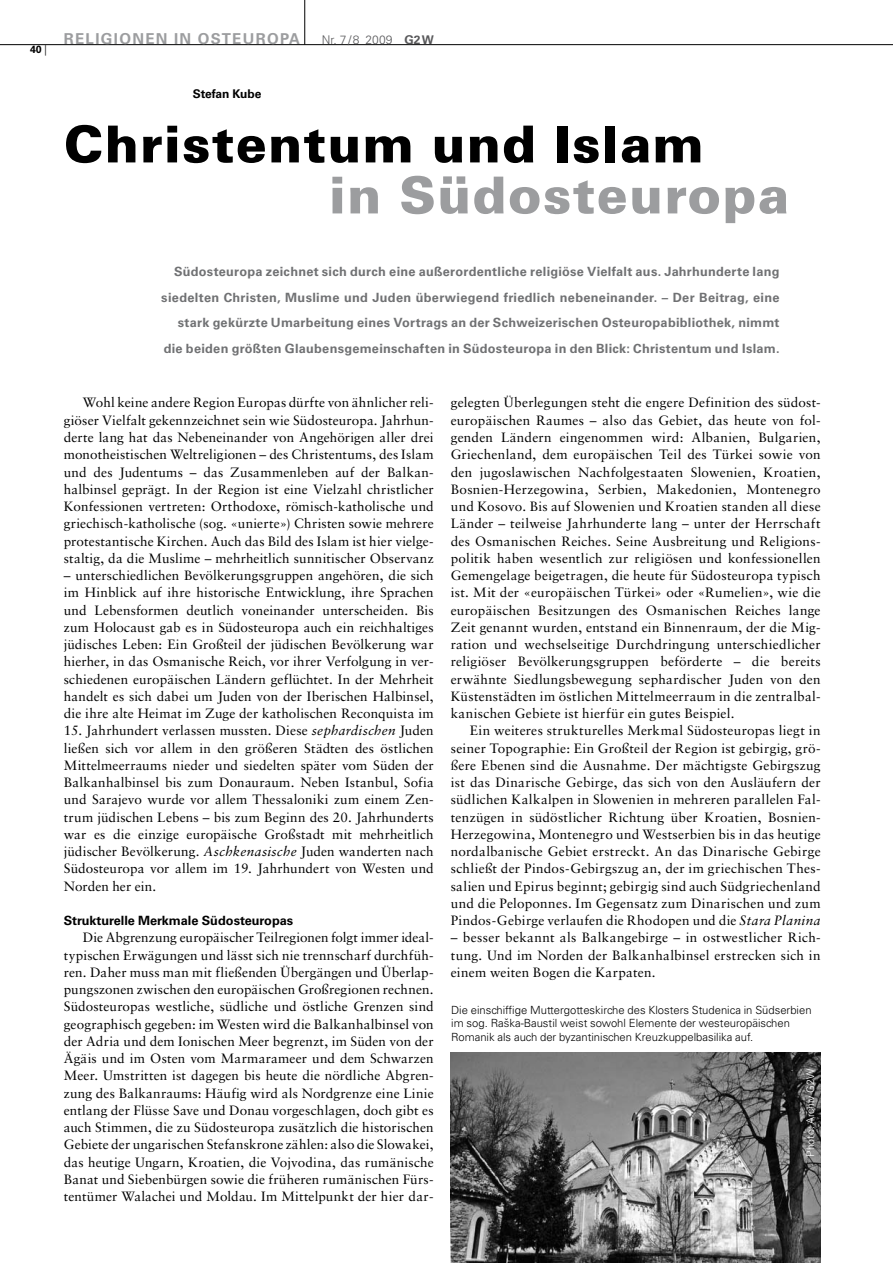
<style>
.page{position:relative;width:893px;height:1263px;background:#fff}
.page>*{position:absolute;margin:0;border:0;box-sizing:border-box;transform-origin:0 0}
.t1{font:900 51px "Univers LT";letter-spacing:.025em;color:#000}
.t2{font:900 51px "Univers LT";letter-spacing:.025em;color:#9c9d9f}
.t3{font:700 15px "Univers LT";letter-spacing:.09em;color:#9c9d9f}
.t4{font:13.5px/17.2px "Sabon LT";letter-spacing:.015em;color:#000;text-align:justify}
.t5{font:700 12.75px/25.5px "Univers LT";letter-spacing:.02em;color:#707173;text-align:right}
.t6{font:700 12.75px "Univers LT";color:#000}
.t7{font:300 12px "Univers LT";color:#58585a}
.t8{font:700 12px "Univers CE";color:#000}
.t9{font:300 11.25px/13.5px "Univers CE";color:#000}
.t10{font:300 10.5px "Univers LT";color:#fff}
.t11{font:700 10.5px "Univers LT";color:#000}
.s1{font-weight:300}
.s2{font-weight:700}
.s3{font-style:italic}
</style>
<div class="page">
<hr style="left:0;top:44px;width:893px;height:1px;background:#000">
<hr style="left:304px;top:0;width:1px;height:45px;background:#000">
<img style="left:451px;top:1052px;width:370px;height:211px">
<p class="t11" style="left:30px;top:43px;width:18px">40 <span class="s1">|</span></p>
<p class="t3" style="left:64px;top:30px;width:81px">religionen</p>
<p class="t3" style="left:174px;top:30px;width:127px">in osteu ropa</p>
<p class="t7" style="left:322px;top:33px;width:113px">Nr. 7/8 2009 <span class="s2">G2 W</span></p>
<p class="t8" style="left:193px;top:87px;width:70px">Stefan Kube</p>
<h1 class="t1" style="left:64px;top:112px;width:641px">Christentum und Islam</h1>
<h1 class="t2" style="left:329px;top:163px;width:462px">in Südosteuropa</h1>
<p class="t5" style="left:161px;top:259px;width:620px">Südosteuropa zeichnet sich durch eine außerordentliche religiöse Vielfalt aus. Jahrhunderte lang siedelten Christen, Muslime und Juden überwiegend friedlich nebeneinander. – Der Beitrag, eine stark gekürzte Umarbeitung eines Vortrags an der Schweizerischen Osteuropabibliothek, nimmt die beiden größten Glaubensgemeinschaften in Südosteuropa in den Blick: Christentum und Islam.</p>
<p class="t4" style="left:64px;top:394px;width:371px;text-indent:19px">Wohl keine andere Region Europas dürfte von ähnlicher reli&shy;giöser Vielfalt gekennzeichnet sein wie Südosteuropa. Jahrhun&shy;derte lang hat das Nebeneinander von Angehörigen aller drei monotheistischen Weltreligionen – des Christentums, des Islam und des Judentums – das Zusammenleben auf der Balkan&shy;halbinsel geprägt. In der Region ist eine Vielzahl christlicher Konfessionen vertreten: Orthodoxe, römisch-katholische und griechisch-katholische (sog. «unierte») Christen sowie mehrere protestantische Kirchen. Auch das Bild des Islam ist hier vielge&shy;staltig, da die Muslime – mehrheitlich sunnitischer Observanz</p>
<p class="t4" style="left:64px;top:566px;width:371px">– unterschiedlichen Bevölkerungsgruppen angehören, die sich im Hinblick auf ihre historische Entwicklung, ihre Sprachen und Lebensformen deutlich voneinander unterscheiden. Bis zum Holocaust gab es in Südosteuropa auch ein reichhaltiges jüdisches Leben: Ein Großteil der jüdischen Bevölkerung war hierher, in das Osmanische Reich, vor ihrer Verfolgung in ver&shy;schiedenen europäischen Ländern geflüchtet. In der Mehrheit handelt es sich dabei um Juden von der Iberischen Halbinsel, die ihre alte Heimat im Zuge der katholischen Reconquista im</p>
<p class="t4" style="left:64px;top:722px;width:371px">15. Jahrhundert verlassen mussten. Diese <span class="s3">sephardischen</span> Juden ließen sich vor allem in den größeren Städten des östlichen Mittelmeerraums nieder und siedelten später vom Süden der Balkanhalbinsel bis zum Donauraum. Neben Istanbul, Sofia und Sarajevo wurde vor allem Thessaloniki zum einem Zen&shy;trum jüdischen Lebens – bis zum Beginn des 20. Jahrhunderts war es die einzige europäische Großstadt mit mehrheitlich jüdischer Bevölkerung. <span class="s3">Aschkenasische</span> Juden wanderten nach Südosteuropa vor allem im 19. Jahrhundert von Westen und Norden her ein.</p>
<p class="t6" style="left:64px;top:913px;width:231px">Strukturelle Merkmale Südosteuropas</p>
<p class="t4" style="left:64px;top:929px;width:371px;text-indent:19px">Die Abgrenzung europäischer Teilregionen folgt immer ideal&shy;typischen Erwägungen und lässt sich nie trennscharf durchfüh&shy;ren. Daher muss man mit fließenden Übergängen und Überlap&shy;pungszonen zwischen den europäischen Großregionen rechnen.<br>Südosteuropas westliche, südliche und östliche Grenzen sind geographisch gegeben: im Westen wird die Balkanhalbinsel von der Adria und dem Ionischen Meer begrenzt, im Süden von der Ägäis und im Osten vom Marmarameer und dem Schwarzen Meer. Umstritten ist dagegen bis heute die nördliche Abgren&shy;zung des Balkanraums: Häufig wird als Nordgrenze eine Linie entlang der Flüsse Save und Donau vorgeschlagen, doch gibt es auch Stimmen, die zu Südosteuropa zusätzlich die historischen Gebiete der ungarischen Stefanskrone zählen: also die Slowakei, das heutige Ungarn, Kroatien, die Vojvodina, das rumänische Banat und Siebenbürgen sowie die früheren rumänischen Fürs&shy;tentümer Walachei und Moldau. Im Mittelpunkt der hier dar-</p>
<p class="t4" style="left:451px;top:394px;width:371px">gelegten Überlegungen steht die engere Definition des südost&shy;europäischen Raumes – also das Gebiet, das heute von fol&shy;genden Ländern eingenommen wird: Albanien, Bulgarien, Griechenland, dem europäischen Teil des Türkei sowie von den jugoslawischen Nachfolgestaaten Slowenien, Kroatien, Bosnien-Herzegowina, Serbien, Makedonien, Montenegro und Kosovo. Bis auf Slowenien und Kroatien standen all diese Länder – teilweise Jahrhunderte lang – unter der Herrschaft des Osmanischen Reiches. Seine Ausbreitung und Religions&shy;politik haben wesentlich zur religiösen und konfessionellen Gemengelage beigetragen, die heute für Südosteuropa typisch ist. Mit der «europäischen Türkei» oder «Rumelien», wie die europäischen Besitzungen des Osmanischen Reiches lange Zeit genannt wurden, entstand ein Binnenraum, der die Mig&shy;ration und wechselseitige Durchdringung unterschiedlicher religiöser Bevölkerungsgruppen beförderte – die bereits erwähnte Siedlungsbewegung sephardischer Juden von den Küstenstädten im östlichen Mittelmeerraum in die zentralbal&shy;kanischen Gebiete ist hierfür ein gutes Beispiel.</p>
<p class="t4" style="left:451px;top:722px;width:371px;text-indent:19px">Ein weiteres strukturelles Merkmal Südosteuropas liegt in seiner Topographie: Ein Großteil der Region ist gebirgig, grö&shy;ßere Ebenen sind die Ausnahme. Der mächtigste Gebirgszug ist das Dinarische Gebirge, das sich von den Ausläufern der südlichen Kalkalpen in Slowenien in mehreren parallelen Fal&shy;tenzügen in südöstlicher Richtung über Kroatien, Bosnien-Herzegowina, Montenegro und Westserbien bis in das heutige nordalbanische Gebiet erstreckt. An das Dinarische Gebirge schließt der Pindos-Gebirgszug an, der im griechischen Thes&shy;salien und Epirus beginnt; gebirgig sind auch Südgriechenland und die Peloponnes. Im Gegensatz zum Dinarischen und zum Pindos-Gebirge verlaufen die Rhodopen und die <span class="s3">Stara Planina</span></p>
<p class="t4" style="left:451px;top:929px;width:371px">– besser bekannt als Balkangebirge – in ostwestlicher Rich&shy;tung. Und im Norden der Balkanhalbinsel erstrecken sich in einem weiten Bogen die Karpaten.</p>
<p class="t9" style="left:451px;top:1003px;width:362px">Die einschiffige Muttergotteskirche des Klosters Studenica in Südserbien im sog. Raška-Baustil weist sowohl Elemente der westeuropäischen<br>Romanik als auch der byzantinischen Kreuzkuppelbasilika auf.</p>
<p class="t10" style="left:804px;top:1157px;width:89px;rotate:-90deg">Photo: Archiv G2W</p>
</div>
